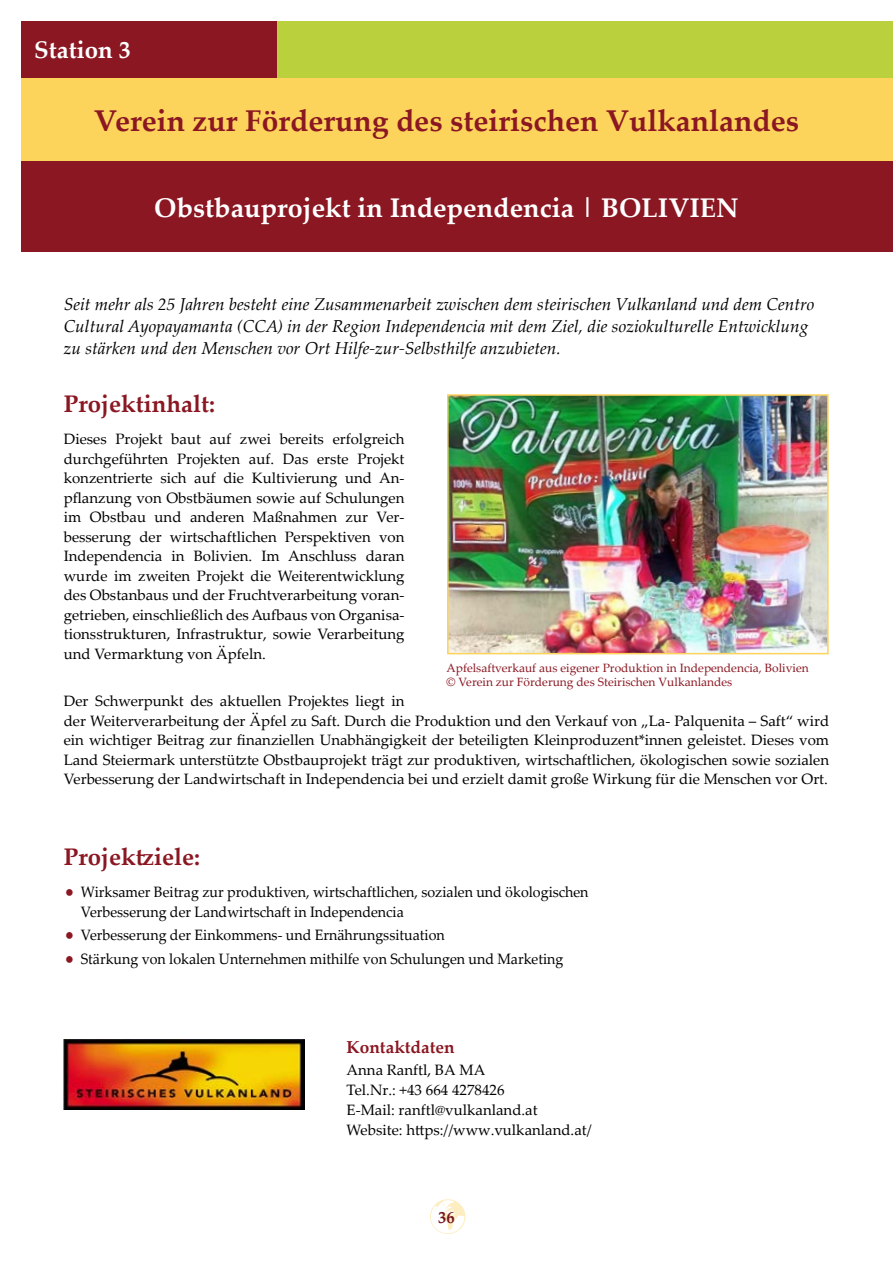
<style>
.page{position:relative;width:893px;height:1263px;background:#fff}
.page>*{position:absolute;margin:0;border:0;box-sizing:border-box;transform-origin:0 0}
.t1{font:700 30px "Palatino Linotype";color:#8a1722}
.t2{font:700 27px "Palatino Linotype";color:#fff}
.t3{font:700 24px "Palatino Linotype";color:#8a1722}
.t4{font:700 24px "Palatino Linotype";color:#fff}
.t5{font:italic 17.25px/21.8px "Palatino Linotype";color:#000}
.t6{font:700 17.25px "Palatino Linotype";color:#8a1722}
.t7{font:700 16.5px "Palatino Linotype";color:#761522}
.t8{font:15px/19.5px "Palatino Linotype";color:#000}
.t9{font:15px/19.5px "Palatino Linotype";color:#000;scale:.95 1}
.t10{font:12px/14.4px "Palatino Linotype";color:#8a1722}
</style>
<div class="page">
<div style="left:21px;top:21px;width:872px;height:57px;background:#bbd03d"></div>
<div style="left:21px;top:78px;width:872px;height:84px;background:#fcd35b"></div>
<div style="left:21px;top:162px;width:872px;height:90px;background:#8a1722"></div>
<svg style="left:430px;top:1199px;width:35px;height:35px"></svg>
<div style="left:21px;top:21px;width:255px;height:57px;background:#8a1722"></div>
<img style="left:450px;top:397px;width:376px;height:254px">
<div style="left:447px;top:394px;width:382px;height:260px;border:2px solid #fcd35b"></div>
<img style="left:64px;top:1040px;width:241px;height:69px">
<h3 class="t4" style="left:34px;top:33px;width:98px">Station 3</h3>
<h1 class="t1" style="left:94px;top:99px;width:707px">Verein zur Förderung des steirischen Vulkanlandes</h1>
<h2 class="t2" style="left:154px;top:188px;width:586px">Obstbauprojekt in Independencia | BOLIVIEN</h2>
<p class="t5" style="left:64px;top:293px;width:752px">Seit mehr als 25 Jahren besteht eine Zusammenarbeit zwischen dem steirischen Vulkanland und dem Centro<br>Cultural Ayopayamanta (CCA) in der Region Independencia mit dem Ziel, die soziokulturelle Entwicklung zu stärken und den Menschen vor Ort Hilfe-zur-Selbsthilfe anzubieten.</p>
<h3 class="t3" style="left:64px;top:387px;width:153px">Projektinhalt:</h3>
<p class="t8" style="left:64px;top:429px;width:342px;text-align:justify">Dieses Projekt baut auf zwei bereits erfolgreich durchgeführten Projekten auf. Das erste Projekt konzentrierte sich auf die Kultivierung und An&shy;pflanzung von Obstbäumen sowie auf Schulungen im Obstbau und anderen Maßnahmen zur Ver&shy;besserung der wirtschaftlichen Perspektiven von Independencia in Bolivien. Im Anschluss daran wurde im zweiten Projekt die Weiterentwicklung des Obstanbaus und der Fruchtverarbeitung voran&shy;getrieben, einschließlich des Aufbaus von Organisa&shy;tionsstrukturen, Infrastruktur, sowie Verarbeitung und Vermarktung von Äpfeln.</p>
<p class="t8" style="left:64px;top:691px;width:767px">Der Schwerpunkt des aktuellen Projektes liegt in<br>der Weiterverarbeitung der Äpfel zu Saft. Durch die Produktion und den Verkauf von „La- Palquenita – Saft“ wird ein wichtiger Beitrag zur finanziellen Unabhängigkeit der beteiligten Kleinproduzent*innen geleistet. Dieses vom Land Steiermark unterstützte Obstbauprojekt trägt zur produktiven, wirtschaftlichen, ökologischen sowie sozialen Verbesserung der Landwirtschaft in Independencia bei und erzielt damit große Wirkung für die Menschen vor Ort.</p>
<p class="t10" style="left:446px;top:660px;width:364px">Apfelsaftverkauf aus eigener Produktion in Independencia, Bolivien © Verein zur Förderung des Steirischen Vulkanlandes</p>
<h3 class="t3" style="left:64px;top:840px;width:138px">Projektziele:</h3>
<p class="t9" style="left:81px;top:882px;width:536px">Wirksamer Beitrag zur produktiven, wirtschaftlichen, sozialen und ökologischen<br>Verbesserung der Landwirtschaft in Independencia</p>
<p class="t9" style="left:81px;top:923px;width:510px;line-height:23.7px">Verbesserung der Einkommens- und Ernährungssituation<br>Stärkung von lokalen Unternehmen mithilfe von Schulungen und Marketing</p>
<p class="t6" style="left:347px;top:1034px;width:110px">Kontaktdaten</p>
<p class="t8" style="left:347px;top:1059px;width:247px;line-height:20.1px">Anna Ranftl, BA MA<br>Tel.Nr.: +43 664 4278426<br>E-Mail: ranftl@vulkanland.at<br>Website: https://www.vulkanland.at/</p>
<p class="t7" style="left:438px;top:1206px;width:18px">36</p>
</div>
